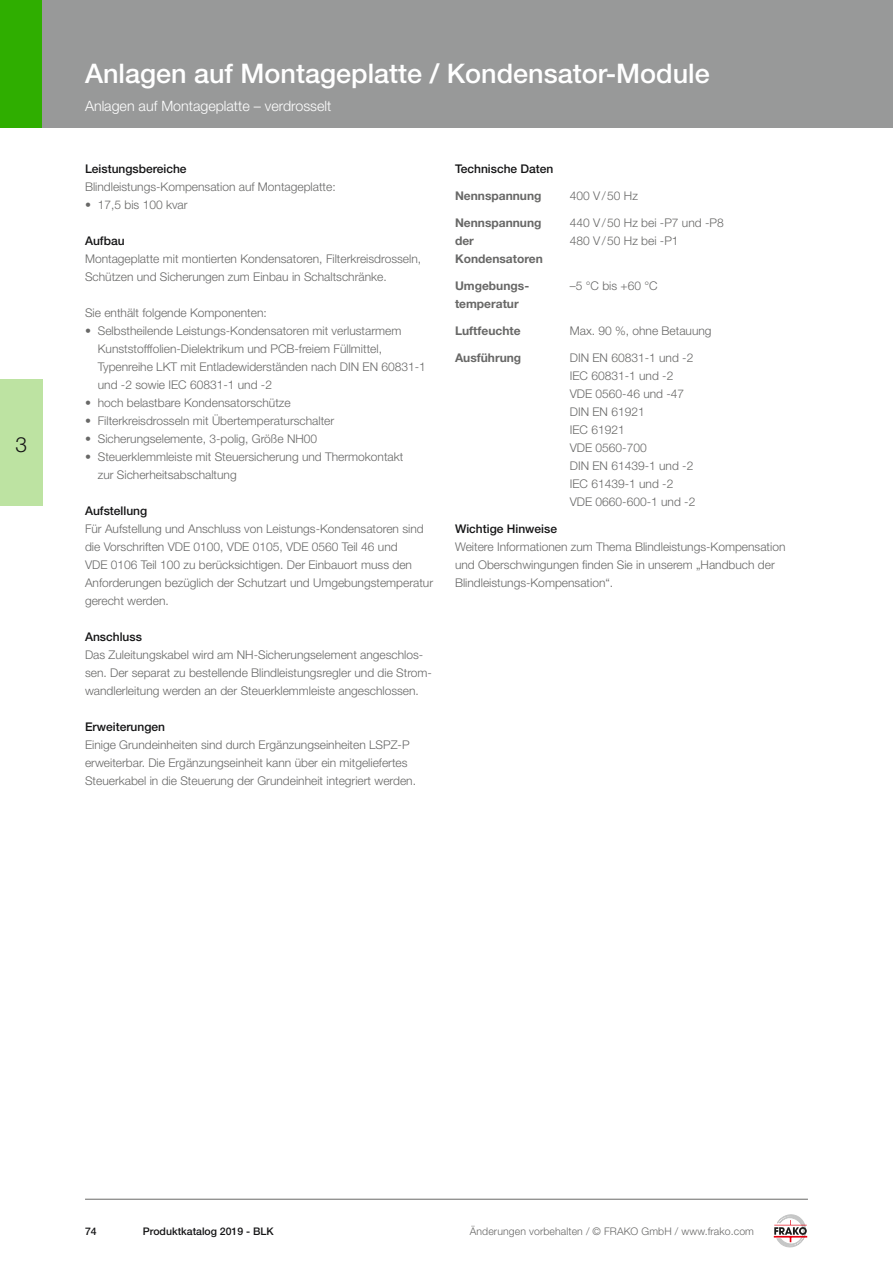
<style>
.page{position:relative;width:893px;height:1263px;background:#fff}
.page>*{position:absolute;margin:0;border:0;box-sizing:border-box;transform-origin:0 0}
.t1{font:500 27px "Helvetica Neue LT Std";color:#fff}
.t2{font:300 21px "Helvetica Neue LT Std";color:#141415}
.t3{font:300 14.25px "Helvetica Neue LT Std";color:#fff}
.t4{font:300 12px/18px "Helvetica Neue LT Std";color:#686867}
.t5{font:500 12px "Helvetica Neue LT Std";color:#141415}
.t6{font:700 12px/18px "Helvetica Neue LT Std";color:#686867}
.t7{font:300 10.5px "Helvetica Neue LT Std";letter-spacing:.01em;color:#686867}
.t8{font:500 10.5px "Helvetica Neue LT Std";color:#141415}
</style>
<div class="page">
<div style="left:0;top:0;width:43px;height:128px;background:#2fae00"></div>
<div style="left:0;top:380px;width:43px;height:126px;background:#bde3a2"></div>
<div style="left:43px;top:0;width:850px;height:128px;background:#989999"></div>
<hr style="left:85px;top:1199px;width:723px;height:1px;background:#686867">
<svg style="left:774px;top:1214px;width:34px;height:34px"></svg>
<h2 class="t2" style="left:15px;top:431px;width:13px">3</h2>
<h1 class="t1" style="left:85px;top:57px;width:626px">Anlagen auf Montageplatte / Kondensator-Module</h1>
<p class="t3" style="left:85px;top:97px;width:248px">Anlagen auf Montageplatte – verdrosselt</p>
<p class="t5" style="left:85px;top:161px;width:103px">Leistungsbereiche</p>
<p class="t4" style="left:85px;top:177px;width:252px">Blindleistungs-Kompensation auf Montageplatte:</p>
<p class="t4" style="left:85px;top:195px;width:104px">• 17,5 bis 100 kvar</p>
<p class="t5" style="left:85px;top:233px;width:41px">Aufbau</p>
<p class="t4" style="left:85px;top:249px;width:338px">Montageplatte mit montierten Kondensatoren, Filterkreisdrosseln,<br>Schützen und Sicherungen zum Einbau in Schaltschränke.</p>
<p class="t4" style="left:85px;top:303px;width:183px">Sie enthält folgende Komponenten:</p>
<p class="t4" style="left:98px;top:321px;width:330px;text-indent:-13px">• Selbstheilende Leistungs-Kondensatoren mit verlustarmem Kunststofffolien-Dielektrikum und PCB-freiem Füllmittel, Typenreihe LKT mit Entladewiderständen nach DIN EN 60831-1 und -2 sowie IEC 60831-1 und -2</p>
<p class="t4" style="left:85px;top:393px;width:207px">• hoch belastbare Kondensatorschütze</p>
<p class="t4" style="left:85px;top:411px;width:251px">• Filterkreisdrosseln mit Übertemperaturschalter</p>
<p class="t4" style="left:85px;top:429px;width:234px">• Sicherungselemente, 3-polig, Größe NH00</p>
<p class="t4" style="left:98px;top:447px;width:307px;text-indent:-13px">• Steuerklemmleiste mit Steuersicherung und Thermokontakt zur Sicherheitsabschaltung</p>
<p class="t5" style="left:85px;top:503px;width:64px">Aufstellung</p>
<p class="t4" style="left:85px;top:519px;width:350px">Für Aufstellung und Anschluss von Leistungs-Kondensatoren sind die Vorschriften VDE 0100, VDE 0105, VDE 0560 Teil 46 und<br>VDE 0106 Teil 100 zu berücksichtigen. Der Einbauort muss den Anforderungen bezüglich der Schutzart und Umgebungstemperatur gerecht werden.</p>
<p class="t5" style="left:85px;top:629px;width:58px">Anschluss</p>
<p class="t4" style="left:85px;top:645px;width:347px">Das Zuleitungskabel wird am NH-Sicherungselement angeschlos&shy;sen. Der separat zu bestellende Blindleistungsregler und die Strom&shy;wandlerleitung werden an der Steuerklemmleiste angeschlossen.</p>
<p class="t5" style="left:85px;top:719px;width:82px">Erweiterungen</p>
<p class="t4" style="left:85px;top:735px;width:332px">Einige Grundeinheiten sind durch Ergänzungseinheiten LSPZ-P erweiterbar. Die Ergänzungseinheit kann über ein mitgeliefertes<br>Steuerkabel in die Steuerung der Grundeinheit integriert werden.</p>
<p class="t5" style="left:455px;top:161px;width:100px">Technische Daten</p>
<p class="t6" style="left:455px;top:186px;width:88px">Nennspannung</p>
<p class="t4" style="left:570px;top:186px;width:70px">400 V/50 Hz</p>
<p class="t6" style="left:455px;top:213px;width:89px">Nennspannung der<br>Kondensatoren</p>
<p class="t4" style="left:570px;top:213px;width:155px">440 V/50 Hz bei -P7 und -P8<br>480 V/50 Hz bei -P1</p>
<p class="t6" style="left:455px;top:276px;width:74px">Umgebungs&shy;temperatur</p>
<p class="t4" style="left:570px;top:276px;width:89px">–5 °C bis +60 °C</p>
<p class="t6" style="left:455px;top:321px;width:67px">Luftfeuchte</p>
<p class="t4" style="left:570px;top:321px;width:143px">Max. 90 %, ohne Betauung</p>
<p class="t6" style="left:455px;top:348px;width:68px">Ausführung</p>
<p class="t4" style="left:570px;top:348px;width:127px">DIN EN 60831-1 und -2<br>IEC 60831-1 und -2<br>VDE 0560-46 und -47<br>DIN EN 61921<br>IEC 61921<br>VDE 0560-700<br>DIN EN 61439-1 und -2<br>IEC 61439-1 und -2<br>VDE 0660-600-1 und -2</p>
<p class="t5" style="left:455px;top:521px;width:104px">Wichtige Hinweise</p>
<p class="t4" style="left:455px;top:537px;width:332px">Weitere Informationen zum Thema Blindleistungs-Kompensation und Oberschwingungen finden Sie in unserem „Handbuch der<br>Blindleistungs-Kompensation“.</p>
<p class="t8" style="left:85px;top:1225px;width:13px">74</p>
<p class="t8" style="left:143px;top:1225px;width:132px">Produktkatalog 2019 - BLK</p>
<p class="t7" style="left:470px;top:1224px;width:286px">Änderungen vorbehalten / © FRAKO GmbH / www.frako.com</p>
</div>
